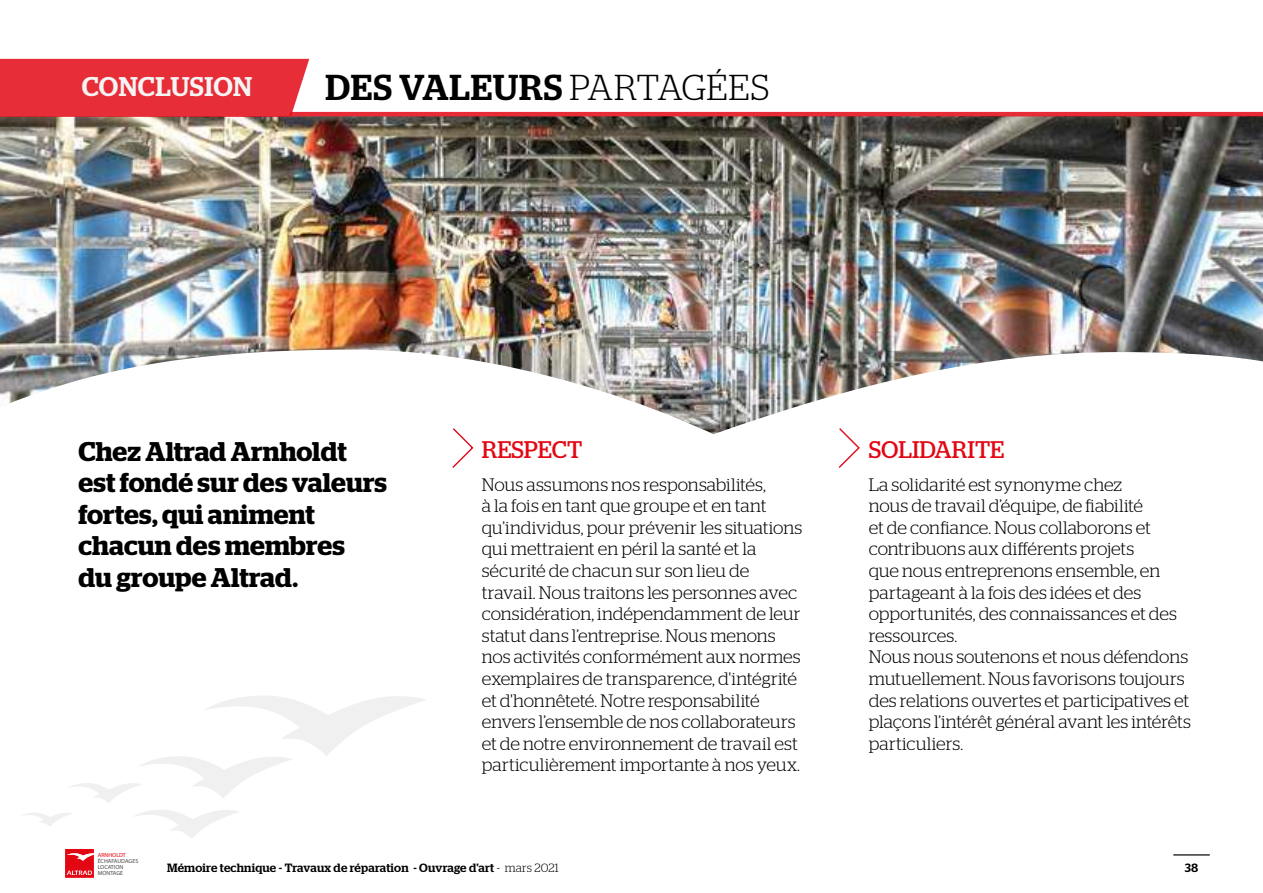
<style>
.page{position:relative;width:1263px;height:893px;background:#fff}
.page>*{position:absolute;margin:0;border:0;box-sizing:border-box;transform-origin:0 0}
.t1{font:500 36px "Stag";letter-spacing:.02em;color:#000}
.t2{font:600 27px/31.5px "Stag";letter-spacing:.005em;color:#000}
.t3{font:500 27px "Stag";letter-spacing:.01em;color:#f5f4f4}
.t4{font:24px "Stag";color:#e30613}
.t5{font:300 18px/21.6px "Stag";letter-spacing:-.005em;color:#000}
.t6{font:500 12px "Stag";letter-spacing:.015em;color:#000}
.t7{font:500 12px "Stag Sans";color:#000}
.t8{font:5.85px/6.1px "Exo";color:#4a4a49}
.t9{font:5.85px "Exo";color:#e30613}
.s1{font-weight:300}
.s2{font-weight:400;color:#4a4a49}
</style>
<div class="page">
<hr style="left:1174px;top:854px;width:35px;height:1px;background:#000">
<svg style="left:65px;top:849px;width:29px;height:29px"></svg>
<img style="left:0;top:116px;width:1263px;height:318px">
<div style="left:0;top:59px;width:309px;height:58px;background:#e72e38"></div>
<hr style="left:292px;top:112px;width:971px;height:4px;background:#e72c37">
<svg style="left:837px;top:427px;width:24px;height:41px"></svg>
<svg style="left:451px;top:427px;width:23px;height:41px"></svg>
<svg style="left:135px;top:810px;width:104px;height:29px"></svg>
<svg style="left:71px;top:696px;width:355px;height:107px"></svg>
<svg style="left:24px;top:813px;width:48px;height:13px"></svg>
<h2 class="t3" style="left:82px;top:71px;width:172px">CONCLUSION</h2>
<h1 class="t1" style="left:326px;top:66px;width:445px">DES VALEURS <span class="s1">PARTAGÉES</span></h1>
<h2 class="t2" style="left:78px;top:435px;width:310px">Chez Altrad Arnholdt est fondé sur des valeurs fortes, qui animent chacun des membres<br>du groupe Altrad.</h2>
<h3 class="t4" style="left:482px;top:436px;width:102px">RESPECT</h3>
<h3 class="t4" style="left:869px;top:436px;width:137px">SOLIDARITE</h3>
<p class="t5" style="left:482px;top:473px;width:322px">Nous assumons nos responsabilités,<br>à la fois en tant que groupe et en tant qu’individus, pour prévenir les situations qui mettraient en péril la santé et la sécurité de chacun sur son lieu de travail. Nous traitons les personnes avec considération, indépendamment de leur statut dans l’entreprise. Nous menons nos activités conformément aux normes exemplaires de transparence, d'intégrité et d'honnêteté. Notre responsabilité envers l’ensemble de nos collaborateurs et de notre environnement de travail est particulièrement importante à nos yeux.</p>
<p class="t5" style="left:869px;top:473px;width:323px">La solidarité est synonyme chez<br>nous de travail d’équipe, de fiabilité<br>et de confiance. Nous collaborons et contribuons aux différents projets<br>que nous entreprenons ensemble, en partageant à la fois des idées et des opportunités, des connaissances et des ressources.<br>Nous nous soutenons et nous défendons mutuellement. Nous favorisons toujours des relations ouvertes et participatives et plaçons l’intérêt général avant les intérêts particuliers.</p>
<p class="t9" style="left:98px;top:851px;width:30px">ARNHOLDT</p>
<p class="t8" style="left:98px;top:858px;width:42px">ÉCHAFAUDAGES<br>LOCATION<br>MONTAGE</p>
<p class="t6" style="left:167px;top:860px;width:393px">Mémoire technique - Travaux de réparation - Ouvrage d'art <span class="s2">-</span> <span class="s1">mars 2021</span></p>
<p class="t7" style="left:1185px;top:861px;width:15px">38</p>
</div>
